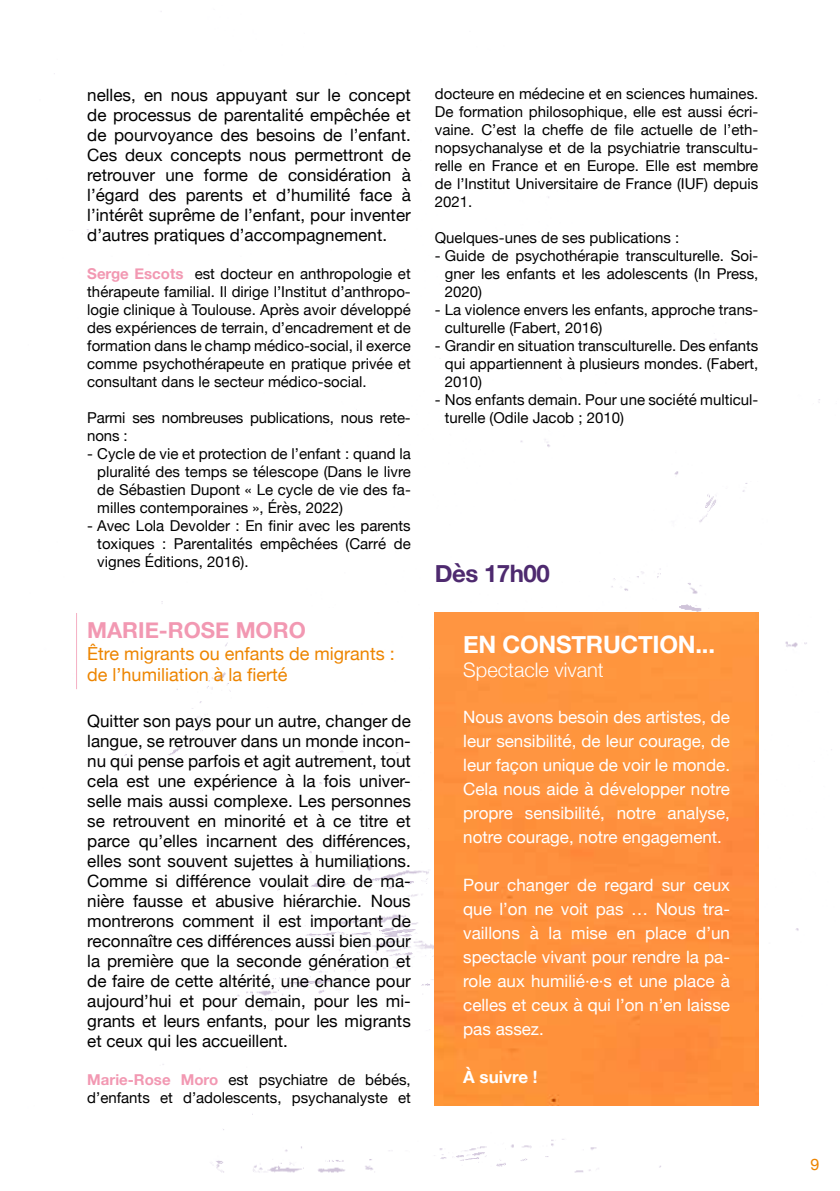
<style>
.page{position:relative;width:840px;height:1191px;background:#fff}
.page>*{position:absolute;margin:0;border:0;box-sizing:border-box;transform-origin:0 0}
.t1{font:700 24px "Helvetica Neue";letter-spacing:-.01em;color:#fff}
.t2{font:700 24px "Helvetica Neue";letter-spacing:-.02em;color:#4e2a6f}
.t3{font:700 22px "Helvetica Neue";color:#f298b2}
.t4{font:300 20px "Helvetica Neue";color:#fff}
.t5{font:18px/21.6px "Helvetica Neue";color:#ed8500}
.t6{font:17px/20px "Helvetica Neue";color:#000;text-align:justify}
.t7{font:17px/24px "Helvetica Neue";color:#fff;text-align:justify}
.t8{font:700 17px "Helvetica Neue";color:#fff}
.t9{font:16px "Helvetica Neue";color:#ed8500}
.t10{font:15px/18px "Helvetica Neue";color:#000;text-align:justify}
.s1{font-weight:700;color:#f298b2}
</style>
<div class="page">
<div style="left:434px;top:613px;width:324px;height:493px;background:#ff913d"></div>
<hr style="left:76px;top:613px;width:1px;height:76px;background:#f5b0c4">
<p class="t6" style="left:87px;top:86px;width:325px">nelles, en nous appuyant sur le concept de processus de parentalité empêchée et de pourvoyance des besoins de l’enfant.<br>Ces deux concepts nous permettront de retrouver une forme de considération à l’égard des parents et d’humilité face à l’intérêt suprême de l’enfant, pour inventer d’autres pratiques d’accompagnement.</p>
<p class="t10" style="left:87px;top:266px;width:325px"><span class="s1">Serge Escots</span> est docteur en anthropologie et thérapeute familial. Il dirige l’Institut d’anthropo&shy;logie clinique à Toulouse. Après avoir développé des expériences de terrain, d’encadrement et de formation dans le champ médico-social, il exerce comme psychothérapeute en pratique privée et consultant dans le secteur médico-social.</p>
<p class="t10" style="left:87px;top:410px;width:325px">Parmi ses nombreuses publications, nous rete&shy;nons :</p>
<p class="t10" style="left:97px;top:446px;width:315px;text-indent:-10px">- Cycle de vie et protection de l’enfant : quand la pluralité des temps se télescope (Dans le livre de Sébastien Dupont « Le cycle de vie des fa&shy;milles contemporaines », Érès, 2022)</p>
<p class="t10" style="left:97px;top:518px;width:315px;text-indent:-10px">- Avec Lola Devolder : En finir avec les parents toxiques : Parentalités empêchées (Carré de vignes Éditions, 2016).</p>
<h2 class="t3" style="left:87px;top:613px;width:220px">MARIE-ROSE MORO</h2>
<p class="t5" style="left:87px;top:643px;width:309px">Être migrants ou enfants de migrants : de l’humiliation à la fierté</p>
<p class="t6" style="left:87px;top:711px;width:325px">Quitter son pays pour un autre, changer de langue, se retrouver dans un monde incon&shy;nu qui pense parfois et agit autrement, tout cela est une expérience à la fois univer&shy;selle mais aussi complexe. Les personnes se retrouvent en minorité et à ce titre et parce qu’elles incarnent des différences, elles sont souvent sujettes à humiliations.<br>Comme si différence voulait dire de ma&shy;nière fausse et abusive hiérarchie. Nous montrerons comment il est important de reconnaître ces différences aussi bien pour la première que la seconde génération et de faire de cette altérité, une chance pour aujourd’hui et pour demain, pour les mi&shy;grants et leurs enfants, pour les migrants et ceux qui les accueillent.</p>
<p class="t10" style="left:87px;top:1071px;width:325px"><span class="s1">Marie-Rose Moro</span> est psychiatre de bébés, d’enfants et d’adolescents, psychanalyste et</p>
<p class="t10" style="left:434px;top:86px;width:325px">docteure en médecine et en sciences humaines.<br>De formation philosophique, elle est aussi écri&shy;vaine. C’est la cheffe de file actuelle de l’eth&shy;nopsychanalyse et de la psychiatrie transcultu&shy;relle en France et en Europe. Elle est membre de l’Institut Universitaire de France (IUF) depuis 2021.</p>
<p class="t10" style="left:434px;top:230px;width:246px">Quelques-unes de ses publications :</p>
<p class="t10" style="left:444px;top:248px;width:315px;text-indent:-10px">- Guide de psychothérapie transculturelle. Soi&shy;gner les enfants et les adolescents (In Press, 2020)</p>
<p class="t10" style="left:444px;top:302px;width:315px;text-indent:-10px">- La violence envers les enfants, approche trans&shy;culturelle (Fabert, 2016)</p>
<p class="t10" style="left:444px;top:338px;width:315px;text-indent:-10px">- Grandir en situation transculturelle. Des enfants qui appartiennent à plusieurs mondes. (Fabert, 2010)</p>
<p class="t10" style="left:444px;top:392px;width:315px;text-indent:-10px">- Nos enfants demain. Pour une société multicul&shy;turelle (Odile Jacob ; 2010)</p>
<h1 class="t2" style="left:434px;top:554px;width:116px">Dès 17h00</h1>
<h1 class="t1" style="left:463px;top:625px;width:253px">EN CONSTRUCTION...</h1>
<h3 class="t4" style="left:463px;top:653px;width:142px">Spectacle vivant</h3>
<p class="t7" style="left:463px;top:706px;width:268px">Nous avons besoin des artistes, de leur sensibilité, de leur courage, de leur façon unique de voir le monde.<br>Cela nous aide à développer notre propre sensibilité, notre analyse, notre courage, notre engagement.</p>
<p class="t7" style="left:463px;top:874px;width:268px">Pour changer de regard sur ceux que l’on ne voit pas … Nous tra&shy;vaillons à la mise en place d’un spectacle vivant pour rendre la pa&shy;role aux humilié·e·s et une place à celles et ceux à qui l’on n’en laisse pas assez.</p>
<p class="t8" style="left:463px;top:1063px;width:76px">À suivre !</p>
<p class="t9" style="left:810px;top:1152px;width:10px">9</p>
</div>
